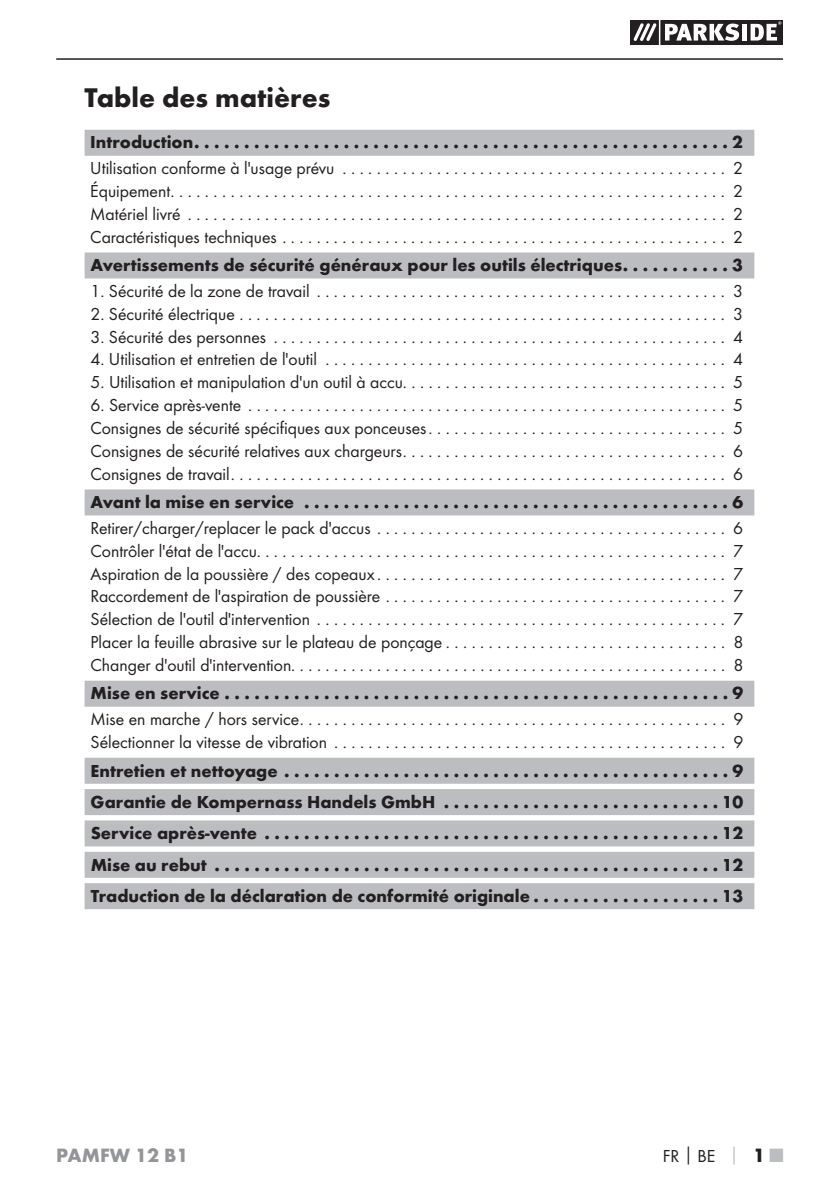
<style>
.page{position:relative;width:839px;height:1190px;background:#fff}
.page>*{position:absolute;margin:0;border:0;box-sizing:border-box;transform-origin:0 0}
.t1{font:700 28px "Futura";color:#231f20}
.t2{font:700 20px "Futura";color:#939598}
.t3{font:18px/22.8px "Futura Boo";color:#231f20;text-align:justify}
.t4{font:700 18px/31.4px "Futura";color:#231f20;text-align:justify}
.s1{font-family:"Futura";font-weight:700}
.s2{font-family:"Futura";font-weight:700;color:#bbbdc0}
.s3{font-family:"Futura";font-weight:700;font-size:20px}
.s4{font-family:"Futura";font-weight:700;font-size:20px;color:#bbbdc0}
</style>
<div class="page">
<hr style="left:56px;top:58px;width:726px;height:2px;background:#231f20">
<svg style="left:630px;top:20px;width:152px;height:25px"></svg>
<hr style="left:658px;top:20px;width:2px;height:25px;background:#fff">
<div style="left:85px;top:130px;width:668px;height:26px;background:#bbbdc0"></div>
<div style="left:85px;top:252px;width:668px;height:26px;background:#bbbdc0"></div>
<div style="left:85px;top:489px;width:668px;height:26px;background:#bbbdc0"></div>
<div style="left:85px;top:680px;width:668px;height:26px;background:#bbbdc0"></div>
<div style="left:85px;top:757px;width:668px;height:26px;background:#bbbdc0"></div>
<div style="left:85px;top:789px;width:668px;height:26px;background:#bbbdc0"></div>
<div style="left:85px;top:820px;width:668px;height:26px;background:#bbbdc0"></div>
<div style="left:85px;top:851px;width:668px;height:26px;background:#bbbdc0"></div>
<div style="left:85px;top:883px;width:668px;height:26px;background:#bbbdc0"></div>
<h1 class="t1" style="left:85px;top:86px;width:247px">Table des matières</h1>
<p class="t4" style="left:90px;top:128px;width:653px">Introduction ......................................................2</p>
<p class="t3" style="left:90px;top:158px;width:654px">Utilisation conforme à l'usage prévu ............................................. 2<br>Équipement ................................................................. 2<br>Matériel livré ............................................................... 2<br>Caractéristiques techniques .................................................... 2</p>
<p class="t4" style="left:90px;top:251px;width:653px">Avertissements de sécurité généraux pour les outils électriques . . . . . . . . . . . 3</p>
<p class="t3" style="left:90px;top:280px;width:653px">1. Sécurité de la zone de travail ................................................ 3</p>
<p class="t3" style="left:90px;top:303px;width:653px">2. Sécurité électrique ......................................................... 3</p>
<p class="t3" style="left:90px;top:326px;width:653px">3. Sécurité des personnes ..................................................... 4</p>
<p class="t3" style="left:90px;top:349px;width:653px">4. Utilisation et entretien de l'outil ............................................... 4</p>
<p class="t3" style="left:90px;top:372px;width:654px">5. Utilisation et manipulation d'un outil à accu. . . . . . . . . . . . . . . . . . . . . . . . . . . . . . . . . . . . . . 5</p>
<p class="t3" style="left:90px;top:394px;width:653px">6. Service après-vente ........................................................ 5<br>Consignes de sécurité spécifiques aux ponceuses ................................... 5<br>Consignes de sécurité relatives aux chargeurs ...................................... 6<br>Consignes de travail .......................................................... 6</p>
<p class="t4" style="left:90px;top:488px;width:653px">Avant la mise en service ...........................................6</p>
<p class="t3" style="left:90px;top:517px;width:654px">Retirer/charger/replacer le pack d'accus ......................................... 6<br>Contrôler l'état de l'accu. . . . . . . . . . . . . . . . . . . . . . . . . . . . . . . . . . . . . . . . . . . . . . . . . . . . . . . 7<br>Aspiration de la poussière / des copeaux ......................................... 7<br>Raccordement de l'aspiration de poussière ........................................ 7<br>Sélection de l'outil d'intervention ................................................ 7<br>Placer la feuille abrasive sur le plateau de ponçage . . . . . . . . . . . . . . . . . . . . . . . . . . . . . . . . . 8<br>Changer d'outil d'intervention. . . . . . . . . . . . . . . . . . . . . . . . . . . . . . . . . . . . . . . . . . . . . . . . . . . 8</p>
<p class="t4" style="left:90px;top:679px;width:653px">Mise en service ...................................................9</p>
<p class="t3" style="left:91px;top:708px;width:653px">Mise en marche / hors service .................................................. 9<br>Sélectionner la vitesse de vibration .............................................. 9</p>
<p class="t4" style="left:91px;top:756px;width:654px">Entretien et nettoyage .............................................9<br>Garantie de Kompernass Handels GmbH ............................10<br>Service après-vente ..............................................12<br>Mise au rebut ...................................................12<br>Traduction de la déclaration de conformité originale . . . . . . . . . . . . . . . . . . . 13</p>
<p class="t2" style="left:56px;top:1147px;width:134px">PAMFW 12 B1</p>
<p class="t3" style="left:662px;top:1145px;width:121px">FR<span class="s1">│</span>BE <span class="s2">│</span> <span class="s3">1</span> <span class="s4">■</span></p>
</div>
